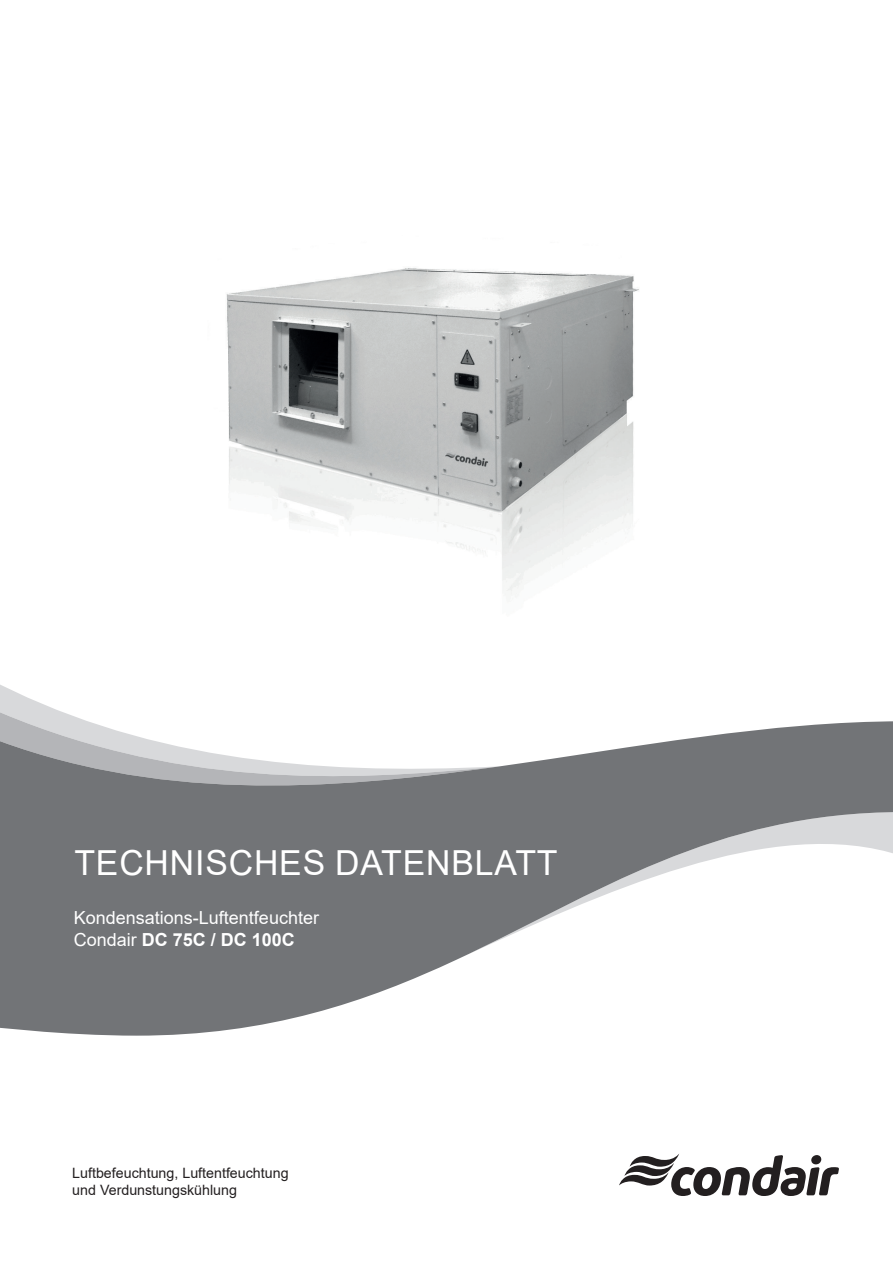
<style>
.page{position:relative;width:893px;height:1263px;background:#fff}
.page>*{position:absolute;margin:0;border:0;box-sizing:border-box;transform-origin:0 0}
.Dokumenttyp{font:34.5px "Arial";letter-spacing:.025em;color:#fff}
.Produktfamilie_Produ{font:18px/21.6px "Arial";color:#fff}
._05_Running_text___9{font:14.25px "Arial";color:#231f20}
.s1{font-weight:700}
</style>
<div class="page">
<svg style="left:0;top:685px;width:45px;height:20px"></svg>
<svg style="left:0;top:705px;width:86px;height:16px"></svg>
<svg style="left:0;top:721px;width:893px;height:315px;fill:#727477"></svg>
<svg style="left:619px;top:1154px;width:220px;height:42px"></svg>
<img style="left:226px;top:268px;width:413px;height:329px">
<p class="Dokumenttyp" style="left:74px;top:839px;width:485px">TECHNISCHES DATENBLATT</p>
<p class="Produktfamilie_Produ" style="left:74px;top:907px;width:247px">Kondensations-Luftentfeuchter<br>Condair <span class="s1">DC 75C / DC 100C</span></p>
<p class="_05_Running_text___9" style="left:72px;top:1163px;width:218px">Luftbefeuchtung, Luftentfeuchtung</p>
<p class="_05_Running_text___9" style="left:72px;top:1180px;width:166px">und Verdunstungskühlung</p>
</div>
